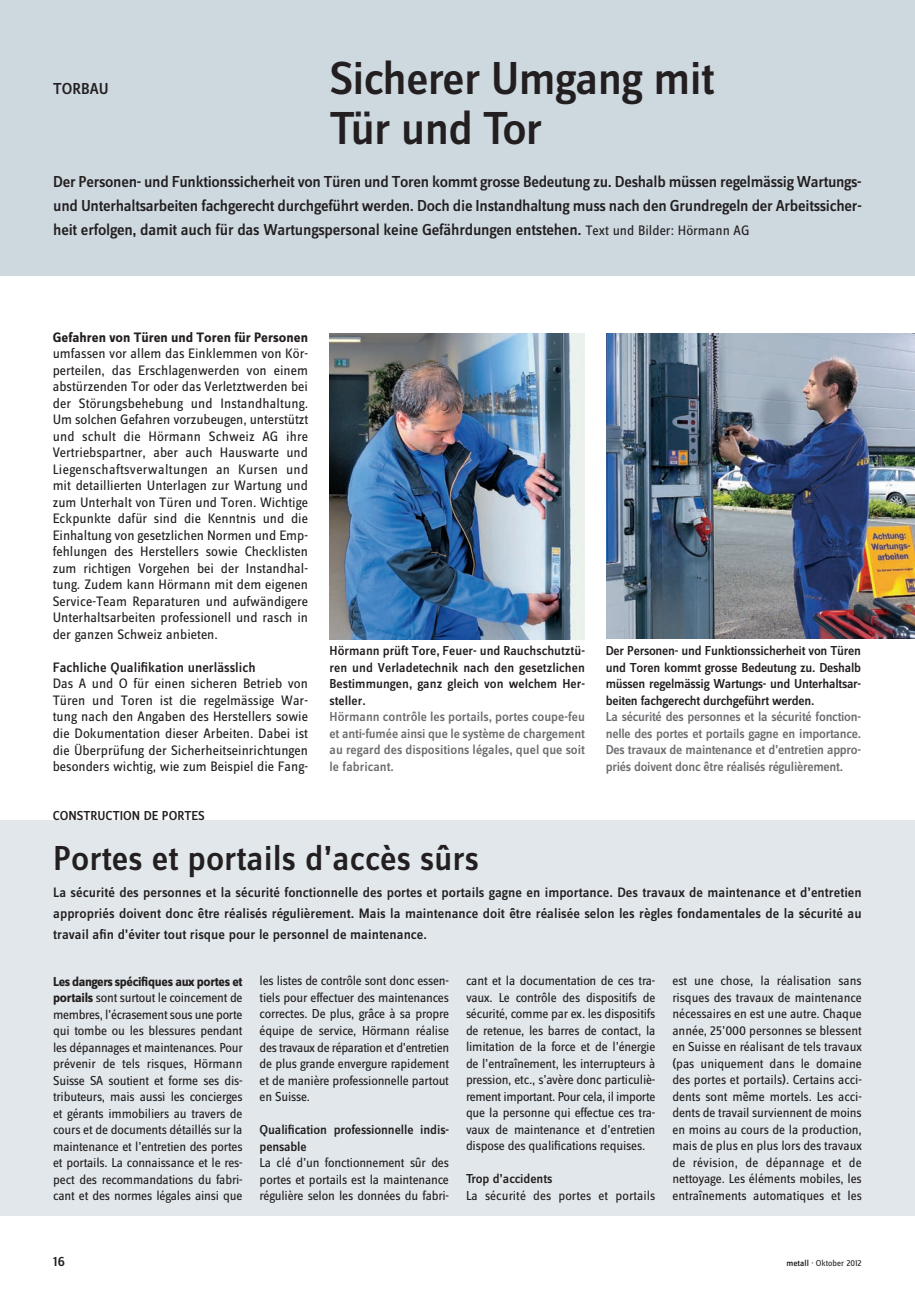
<style>
.page{position:relative;width:915px;height:1293px;background:#fff}
.page>*{position:absolute;margin:0;border:0;box-sizing:border-box;transform-origin:0 0}
.t1{font:500 48px "Zine Sans Dis";letter-spacing:-.015em;color:#231f20}
.FR_Titel_24_medium{font:500 36px "Zine Sans Dis";color:#231f20}
.DE_rubrik_11{font:500 16.5px/24px "Zine Sans Dis";letter-spacing:-.015em;color:#231f20;text-align:justify}
.DE_Grundtext_ohne_EZ{font:14.25px/16.5px "Zine Sans Dis";color:#231f20;text-align:justify}
.FR_Lead_9_5_med{font:500 14.25px/21px "Zine Sans Dis";color:#231f20;text-align:justify}
.DE_Grundtext_ohne_EZ-2{font:500 14.25px "Zine Sans Dis";color:#231f20}
.FR_Grundtext_ohne_EZ{font:13.5px/16.5px "Zine Sans Dis";letter-spacing:-.015em;color:#231f20;text-align:justify}
.DE_Legende_9__medium{font:500 13.5px/16.5px "Zine Sans Dis";letter-spacing:-.01em;color:#6c6d70;text-align:justify}
.DE_Legende_9__medium-2{font:500 13.5px/16.5px "Zine Sans Dis";letter-spacing:-.01em;color:#231f20;text-align:justify}
.FR_Grundtext_ohne_EZ-2{font:500 13.5px/16.5px "Zine Sans Dis";letter-spacing:-.01em;color:#231f20}
.FR_Grundtext_ohne_EZ-3{font:13.5px "Zine Sans Dis";letter-spacing:.005em;color:#231f20}
.FR_rubrik_9__med{font:500 13.5px "Zine Sans Dis";color:#231f20}
.t2{font:9px "Zine Sans Dis";color:#231f20}
.s1{font-weight:400;font-size:14.25px}
.s2{font-weight:700}
.s3{font-weight:500}
</style>
<div class="page">
<div style="left:0;top:0;width:914px;height:276px;background:#cdd8df"></div>
<div style="left:0;top:820px;width:914px;height:396px;background:#e1e7ea"></div>
<img style="left:606px;top:334px;width:308px;height:304px">
<img style="left:329px;top:334px;width:255px;height:305px">
<p class="DE_rubrik_11" style="left:53px;top:77px;width:57px">TORBAU</p>
<p class="t1" style="left:330px;top:54px;width:386px">Sicherer Umgang mit</p>
<p class="t1" style="left:330px;top:104px;width:214px">Tür und Tor</p>
<p class="DE_rubrik_11" style="left:53px;top:170px;width:809px">Der Personen- und Funktionssicherheit von Türen und Toren kommt grosse Bedeutung zu. Deshalb müssen regelmässig Wartungs&shy;und Unterhaltsarbeiten fachgerecht durchgeführt werden. Doch die Instandhaltung muss nach den Grundregeln der Arbeitssicher&shy;heit erfolgen, damit auch für das Wartungspersonal keine Gefährdungen entstehen. <span class="s1">Text und Bilder: Hörmann AG</span></p>
<p class="DE_Grundtext_ohne_EZ" style="left:53px;top:329px;width:257px"><span class="s2">Gefahren von Türen und Toren für Personen </span>umfassen vor allem das Einklemmen von Kör&shy;perteilen, das Erschlagenwerden von einem abstürzenden Tor oder das Verletztwerden bei der Störungsbehebung und Instandhaltung.<br>Um solchen Gefahren vorzubeugen, unterstützt und schult die Hörmann Schweiz AG ihre Vertriebspartner, aber auch Hauswarte und Liegenschaftsverwaltungen an Kursen und mit detaillierten Unterlagen zur Wartung und zum Unterhalt von Türen und Toren. Wichtige Eckpunkte dafür sind die Kenntnis und die Einhaltung von gesetzlichen Normen und Emp&shy;fehlungen des Herstellers sowie Checklisten zum richtigen Vorgehen bei der Instandhal&shy;tung. Zudem kann Hörmann mit dem eigenen Service-Team Reparaturen und aufwändigere Unterhaltsarbeiten professionell und rasch in der ganzen Schweiz anbieten.</p>
<p class="DE_Grundtext_ohne_EZ-2" style="left:53px;top:660px;width:204px">Fachliche Qualifikation unerlässlich</p>
<p class="DE_Grundtext_ohne_EZ" style="left:53px;top:676px;width:257px">Das A und O für einen sicheren Betrieb von Türen und Toren ist die regelmässige War&shy;tung nach den Angaben des Herstellers sowie die Dokumentation dieser Arbeiten. Dabei ist die Überprüfung der Sicherheitseinrichtungen besonders wichtig, wie zum Beispiel die Fang-</p>
<p class="FR_rubrik_9__med" style="left:53px;top:809px;width:153px">CONSTRUCTION DE PORTES</p>
<p class="DE_Legende_9__medium-2" style="left:329px;top:643px;width:257px">Hörmann prüft Tore, Feuer- und Rauchschutztü&shy;ren und Verladetechnik nach den gesetzlichen Bestimmungen, ganz gleich von welchem Her&shy;steller.</p>
<p class="DE_Legende_9__medium" style="left:329px;top:709px;width:257px">Hörmann contrôle les portails, portes coupe-feu et anti-fumée ainsi que le système de chargement au regard des dispositions légales, quel que soit le fabricant.</p>
<p class="DE_Legende_9__medium-2" style="left:605px;top:643px;width:257px">Der Personen- und Funktionssicherheit von Türen und Toren kommt grosse Bedeutung zu. Deshalb müssen regelmässig Wartungs- und Unterhaltsar&shy;beiten fachgerecht durchgeführt werden.</p>
<p class="DE_Legende_9__medium" style="left:605px;top:709px;width:257px">La sécurité des personnes et la sécurité fonction&shy;nelle des portes et portails gagne en importance.<br>Des travaux de maintenance et d’entretien appro&shy;priés doivent donc être réalisés régulièrement.</p>
<p class="FR_Titel_24_medium" style="left:53px;top:840px;width:427px">Portes et portails d’accès sûrs</p>
<p class="FR_Lead_9_5_med" style="left:53px;top:882px;width:809px">La sécurité des personnes et la sécurité fonctionnelle des portes et portails gagne en importance. Des travaux de maintenance et d’entretien appropriés doivent donc être réalisés régulièrement. Mais la maintenance doit être réalisée selon les règles fondamentales de la sécurité au travail afin d’éviter tout risque pour le personnel de maintenance.</p>
<p class="FR_Grundtext_ohne_EZ" style="left:53px;top:973px;width:191px"><span class="s2">Les dangers spécifiques aux portes et portails</span> sont surtout le coincement de membres, l’écrasement sous une porte qui tombe ou les blessures pendant les dépannages et maintenances. Pour prévenir de tels risques, Hörmann Suisse SA soutient et forme ses dis&shy;tributeurs, mais aussi les concierges et gérants immobiliers au travers de cours et de documents détaillés sur la maintenance et l’entretien des portes et portails. La connaissance et le res&shy;pect des recommandations du fabri&shy;cant et des normes légales ainsi que</p>
<p class="FR_Grundtext_ohne_EZ" style="left:259px;top:973px;width:191px">les listes de contrôle sont donc essen&shy;tiels pour effectuer des maintenances correctes. De plus, grâce à sa propre équipe de service, Hörmann réalise des travaux de réparation et d’entretien de plus grande envergure rapidement et de manière professionnelle partout en Suisse.</p>
<p class="FR_Grundtext_ohne_EZ-2" style="left:259px;top:1122px;width:191px">Qualification professionnelle indis&shy;pensable</p>
<p class="FR_Grundtext_ohne_EZ" style="left:259px;top:1155px;width:191px">La clé d’un fonctionnement sûr des portes et portails est la maintenance régulière selon les données du fabri-</p>
<p class="FR_Grundtext_ohne_EZ" style="left:466px;top:973px;width:191px">cant et la documentation de ces tra&shy;vaux. Le contrôle des dispositifs de sécurité, comme par ex. les dispositifs de retenue, les barres de contact, la limitation de la force et de l’énergie de l’entraînement, les interrupteurs à pression, etc., s’avère donc particuliè&shy;rement important. Pour cela, il importe que la personne qui effectue ces tra&shy;vaux de maintenance et d’entretien dispose des qualifications requises.</p>
<p class="FR_Grundtext_ohne_EZ-2" style="left:466px;top:1171px;width:88px">Trop d’accidents</p>
<p class="FR_Grundtext_ohne_EZ-3" style="left:466px;top:1189px;width:191px">La sécurité des portes et portails</p>
<p class="FR_Grundtext_ohne_EZ" style="left:672px;top:973px;width:191px">est une chose, la réalisation sans risques des travaux de maintenance nécessaires en est une autre. Chaque année, 25’000 personnes se blessent en Suisse en réalisant de tels travaux (pas uniquement dans le domaine des portes et portails). Certains acci&shy;dents sont même mortels. Les acci&shy;dents de travail surviennent de moins en moins au cours de la production, mais de plus en plus lors des travaux de révision, de dépannage et de nettoyage. Les éléments mobiles, les entraînements automatiques et les</p>
<p class="FR_Lead_9_5_med" style="left:53px;top:1251px;width:13px">16</p>
<p class="t2" style="left:786px;top:1259px;width:77px"><span class="s3">metall</span> · Oktober 2012</p>
</div>
